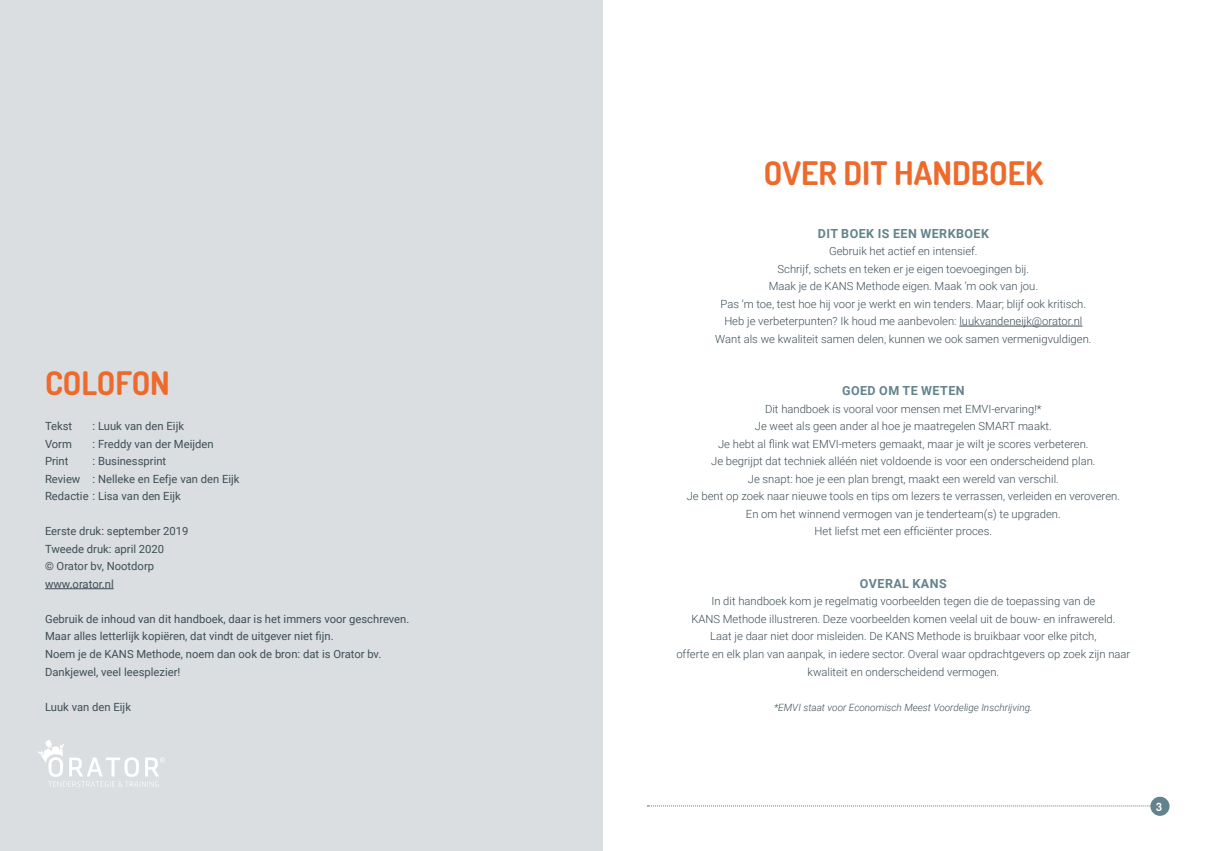
<style>
.page{position:relative;width:1205px;height:851px;background:#fff}
.page>*{position:absolute;margin:0;border:0;box-sizing:border-box;transform-origin:0 0}
.t1{font:700 32.5px "Dosis";color:#ed6a2c}
.t2{font:700 12.5px "Roboto";letter-spacing:.035em;color:#63838c}
.t3{font:300 11.25px/17.5px "Roboto";color:#3d4e55;text-align:center}
.t4{font:11.25px/17.5px "Roboto";color:#3d4e55}
.t5{font:700 11.25px "Dosis";color:#fff}
.t6{font:italic 300 10px "Roboto";color:#3d4e55}
</style>
<div class="page">
<div style="left:0;top:0;width:602px;height:850px;background:#dbdee0"></div>
<hr style="left:45px;top:588px;width:69px;height:1px;background:#3d4e55">
<hr style="left:959px;top:326px;width:123px;height:1px;background:#3d4e55">
<svg style="left:647px;top:805px;width:503px;height:1px"></svg>
<div style="left:1150px;top:796px;width:19px;height:19px;background:#63838c;border-radius:50%"></div>
<svg style="left:37px;top:740px;width:128px;height:46px"></svg>
<h1 class="t1" style="left:45px;top:362px;width:126px">COLOFON</h1>
<p class="t4" style="left:45px;top:417px;width:29px">Tekst</p>
<p class="t4" style="left:92px;top:417px;width:93px">: Luuk van den Eijk</p>
<p class="t4" style="left:45px;top:434px;width:28px">Vorm</p>
<p class="t4" style="left:92px;top:434px;width:123px">: Freddy van der Meijden</p>
<p class="t4" style="left:45px;top:452px;width:25px">Print</p>
<p class="t4" style="left:45px;top:452px;width:196px;text-indent:47px">: Businessprint<br>Review : Nelleke en Eefje van den Eijk<br>Redactie : Lisa van den Eijk</p>
<p class="t4" style="left:45px;top:522px;width:145px">Eerste druk: september 2019<br>Tweede druk: april 2020<br>© Orator bv, Nootdorp www.orator.nl</p>
<p class="t4" style="left:45px;top:609px;width:366px">Gebruik de inhoud van dit handboek, daar is het immers voor geschreven.<br>Maar alles letterlijk kopiëren, dat vindt de uitgever niet fijn.<br>Noem je de KANS Methode, noem dan ook de bron: dat is Orator bv.<br>Dankjewel, veel leesplezier!</p>
<p class="t4" style="left:45px;top:697px;width:88px">Luuk van den Eijk</p>
<h1 class="t1" style="left:764px;top:152px;width:281px">OVER DIT HANDBOEK</h1>
<p class="t2" style="left:818px;top:224px;width:173px">DIT BOEK IS EEN WERKBOEK</p>
<p class="t3" style="left:715px;top:242px;width:378px">Gebruik het actief en intensief.<br>Schrijf, schets en teken er je eigen toevoegingen bij.<br>Maak je de KANS Methode eigen. Maak ‘m ook van jou.<br>Pas ‘m toe, test hoe hij voor je werkt en win tenders. Maar; blijf ook kritisch.<br>Heb je verbeterpunten? Ik houd me aanbevolen: luukvandeneijk@orator.nl Want als we kwaliteit samen delen, kunnen we ook samen vermenigvuldigen.</p>
<p class="t2" style="left:842px;top:382px;width:124px">GOED OM TE WETEN</p>
<p class="t3" style="left:687px;top:399px;width:435px">Dit handboek is vooral voor mensen met EMVI-ervaring!*<br>Je weet als geen ander al hoe je maatregelen SMART maakt.<br>Je hebt al flink wat EMVI-meters gemaakt, maar je wilt je scores verbeteren.<br>Je begrijpt dat techniek alléén niet voldoende is voor een onderscheidend plan.<br>Je snapt: hoe je een plan brengt, maakt een wereld van verschil.<br>Je bent op zoek naar nieuwe tools en tips om lezers te verrassen, verleiden en veroveren.<br>En om het winnend vermogen van je tenderteam(s) te upgraden.<br>Het liefst met een efficiënter proces.</p>
<p class="t2" style="left:860px;top:574px;width:88px">OVERAL KANS</p>
<p class="t3" style="left:676px;top:592px;width:455px">In dit handboek kom je regelmatig voorbeelden tegen die de toepassing van de<br>KANS Methode illustreren. Deze voorbeelden komen veelal uit de bouw- en infrawereld.<br>Laat je daar niet door misleiden. De KANS Methode is bruikbaar voor elke pitch,<br>offerte en elk plan van aanpak, in iedere sector. Overal waar opdrachtgevers op zoek zijn naar kwaliteit en onderscheidend vermogen.</p>
<p class="t6" style="left:774px;top:699px;width:260px">*EMVI staat voor Economisch Meest Voordelige Inschrijving.</p>
<p class="t5" style="left:1156px;top:799px;width:7px">3</p>
</div>
